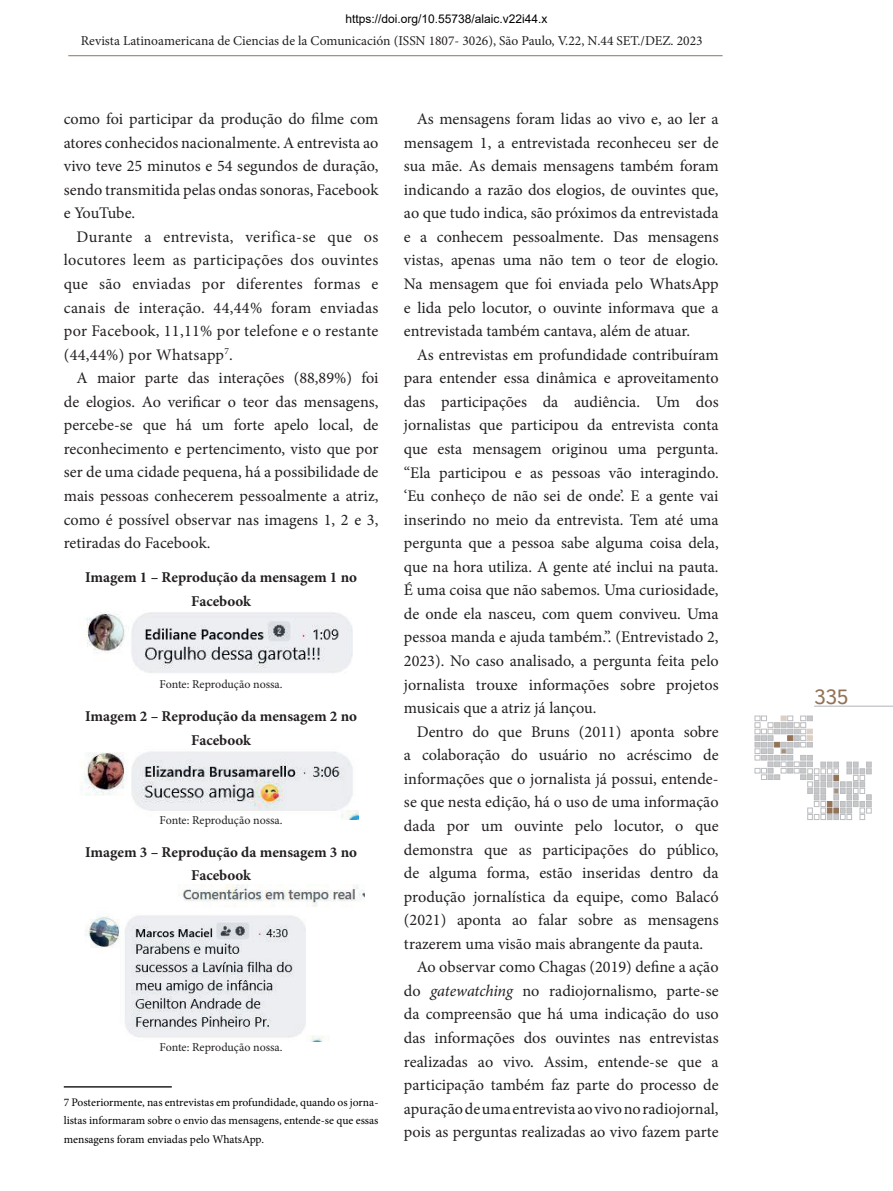
<style>
.page{position:relative;width:893px;height:1191px;background:#fff}
.page>*{position:absolute;margin:0;border:0;box-sizing:border-box;transform-origin:0 0}
.t1{font:21px "Istok Web";color:#927358}
.t2{font:16.2px/23.5px "Minion Pro";color:#231f20;text-align:justify}
.t3{font:700 15px/23.5px "Minion Pro";color:#231f20;text-align:center}
.t4{font:13.5px "Minion Pro";color:#231f20}
.t5{font:12px "Minion Pro";letter-spacing:-.01em;color:#231f20}
.t6{font:12px "Arial";color:#000}
.t7{font:11.55px/18.8px "Minion Pro";letter-spacing:-.01em;color:#000001;text-align:justify}
.s1{font-style:italic}
</style>
<div class="page">
<svg style="left:755px;top:716px;width:116px;height:103px"></svg>
<hr style="left:814px;top:706px;width:79px;height:1px;background:#b2b3b7">
<hr style="left:68px;top:55px;width:655px;height:1px;background:#927358">
<img style="left:85px;top:884px;width:280px;height:157px">
<img style="left:81px;top:751px;width:277px;height:69px">
<img style="left:86px;top:610px;width:267px;height:63px">
<hr style="left:64px;top:1086px;width:108px;height:1px;background:#231f20">
<p class="t6" style="left:345px;top:11px;width:204px">https://doi.org/10.55738/alaic.v22i44.x</p>
<p class="t4" style="left:81px;top:31px;width:623px">Revista Latinoamericana de Ciencias de la Comunicación (ISSN 1807- 3026), São Paulo, V.22, N.44 SET./DEZ. 2023</p>
<p class="t2" style="left:64px;top:107px;width:316px">como foi participar da produção do filme com atores conhecidos nacionalmente. A entrevista ao vivo teve 25 minutos e 54 segundos de duração, sendo transmitida pelas ondas sonoras, Facebook e YouTube.</p>
<p class="t2" style="left:64px;top:225px;width:316px;text-indent:13px">Durante a entrevista, verifica-se que os locutores leem as participações dos ouvintes que são enviadas por diferentes formas e canais de interação. 44,44% foram enviadas por Facebook, 11,11% por telefone e o restante (44,44%) por Whatsapp<sup>7</sup>.</p>
<p class="t2" style="left:64px;top:366px;width:316px;text-indent:13px">A maior parte das interações (88,89%) foi de elogios. Ao verificar o teor das mensagens, percebe-se que há um forte apelo local, de reconhecimento e pertencimento, visto que por ser de uma cidade pequena, há a possibilidade de mais pessoas conhecerem pessoalmente a atriz, como é possível observar nas imagens 1, 2 e 3, retiradas do Facebook.</p>
<p class="t3" style="left:85px;top:565px;width:273px">Imagem 1 – Reprodução da mensagem 1 no<br>Facebook</p>
<p class="t5" style="left:160px;top:676px;width:125px">Fonte: Reprodução nossa.</p>
<p class="t3" style="left:85px;top:704px;width:273px">Imagem 2 – Reprodução da mensagem 2 no<br>Facebook</p>
<p class="t5" style="left:160px;top:812px;width:125px">Fonte: Reprodução nossa.</p>
<p class="t3" style="left:85px;top:840px;width:273px">Imagem 3 – Reprodução da mensagem 3 no<br>Facebook</p>
<p class="t5" style="left:160px;top:1039px;width:125px">Fonte: Reprodução nossa.</p>
<p class="t7" style="left:64px;top:1092px;width:316px">7 Posteriormente, nas entrevistas em profundidade, quando os jorna&shy;listas informaram sobre o envio das mensagens, entende-se que essas mensagens foram enviadas pelo WhatsApp.</p>
<p class="t2" style="left:404px;top:107px;width:316px;text-indent:13px">As mensagens foram lidas ao vivo e, ao ler a mensagem 1, a entrevistada reconheceu ser de sua mãe. As demais mensagens também foram indicando a razão dos elogios, de ouvintes que, ao que tudo indica, são próximos da entrevistada e a conhecem pessoalmente. Das mensagens vistas, apenas uma não tem o teor de elogio.<br>Na mensagem que foi enviada pelo WhatsApp e lida pelo locutor, o ouvinte informava que a entrevistada também cantava, além de atuar.</p>
<p class="t2" style="left:404px;top:343px;width:316px;text-indent:13px">As entrevistas em profundidade contribuíram para entender essa dinâmica e aproveitamento das participações da audiência. Um dos jornalistas que participou da entrevista conta que esta mensagem originou uma pergunta. “Ela participou e as pessoas vão interagindo. ‘Eu conheço de não sei de onde’. E a gente vai inserindo no meio da entrevista. Tem até uma pergunta que a pessoa sabe alguma coisa dela, que na hora utiliza. A gente até inclui na pauta.<br>É uma coisa que não sabemos. Uma curiosidade, de onde ela nasceu, com quem conviveu. Uma pessoa manda e ajuda também.”. (Entrevistado 2, 2023). No caso analisado, a pergunta feita pelo jornalista trouxe informações sobre projetos musicais que a atriz já lançou.</p>
<p class="t2" style="left:417px;top:720px;width:303px">Dentro do que Bruns (2011) aponta sobre</p>
<p class="t2" style="left:404px;top:743px;width:316px">a colaboração do usuário no acréscimo de</p>
<p class="t2" style="left:404px;top:767px;width:316px">informações que o jornalista já possui, entende-</p>
<p class="t2" style="left:404px;top:790px;width:316px">se que nesta edição, há o uso de uma informação</p>
<p class="t2" style="left:404px;top:814px;width:316px">dada por um ouvinte pelo locutor, o que</p>
<p class="t2" style="left:404px;top:837px;width:316px">demonstra que as participações do público,</p>
<p class="t2" style="left:404px;top:861px;width:316px">de alguma forma, estão inseridas dentro da</p>
<p class="t2" style="left:404px;top:884px;width:316px">produção jornalística da equipe, como Balacó</p>
<p class="t2" style="left:404px;top:908px;width:316px">(2021) aponta ao falar sobre as mensagens</p>
<p class="t2" style="left:404px;top:932px;width:301px">trazerem uma visão mais abrangente da pauta.</p>
<p class="t2" style="left:417px;top:955px;width:303px">Ao observar como Chagas (2019) define a ação</p>
<p class="t2" style="left:404px;top:979px;width:316px">do <span class="s1">gatewatching</span> no radiojornalismo, parte-se</p>
<p class="t2" style="left:404px;top:1002px;width:316px">da compreensão que há uma indicação do uso</p>
<p class="t2" style="left:404px;top:1026px;width:316px">das informações dos ouvintes nas entrevistas</p>
<p class="t2" style="left:404px;top:1049px;width:316px">realizadas ao vivo. Assim, entende-se que a</p>
<p class="t2" style="left:404px;top:1073px;width:316px">participação também faz parte do processo de</p>
<p class="t2" style="left:404px;top:1096px;width:316px">apuração de uma entrevista ao vivo no radiojornal,</p>
<p class="t2" style="left:404px;top:1120px;width:316px">pois as perguntas realizadas ao vivo fazem parte</p>
<p class="t1" style="left:814px;top:683px;width:36px">335</p>
</div>
